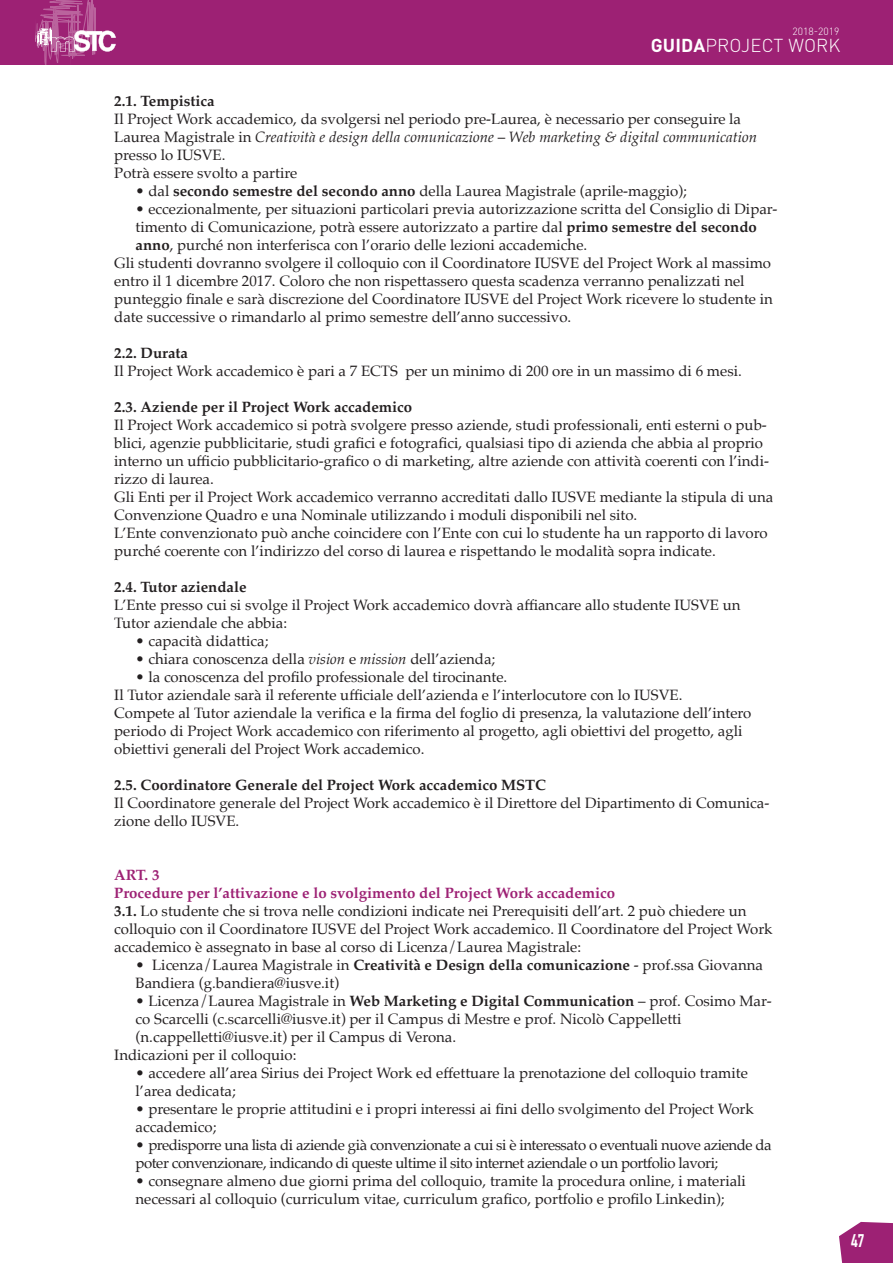
<style>
.page{position:relative;width:893px;height:1263px;background:#fff}
.page>*{position:absolute;margin:0;border:0;box-sizing:border-box;transform-origin:0 0}
.t1{font:300 18.45px "DIN Pro";letter-spacing:.01em;color:#fff}
.t2{font:700 17.85px "DIN Condensed";color:#fff}
.t3{font:15px/18px "Palatino";color:#231f20}
.t4{font:15px/18px "Palatino";letter-spacing:-.03em;color:#231f20}
.t5{font:700 15px "Palatino";color:#231f20}
.t6{font:700 15px "Palatino";color:#9d2174}
.t7{font:300 10.35px "DIN Pro";color:#fff}
.s1{font-weight:700}
.s2{font-style:italic}
</style>
<div class="page">
<svg style="left:839px;top:1222px;width:54px;height:41px;background:#a63681"></svg>
<div style="left:0;top:0;width:893px;height:65px;background:#9d2174"></div>
<svg style="left:35px;top:0;width:81px;height:65px"></svg>
<p class="t7" style="left:793px;top:24px;width:49px">2018-2019</p>
<p class="t1" style="left:651px;top:33px;width:191px"><span class="s1">GUIDA</span>PROJECT WORK</p>
<p class="t5" style="left:114px;top:88px;width:102px">2.1. Tempistica</p>
<p class="t3" style="left:114px;top:110px;width:644px">Il Project Work accademico, da svolgersi nel periodo pre-Laurea, è necessario per conseguire la<br>Laurea Magistrale in <span class="s2">Creatività e design della comunicazione</span> – <span class="s2">Web marketing &amp; digital communication </span>presso lo IUSVE.</p>
<p class="t3" style="left:114px;top:164px;width:185px">Potrà essere svolto a partire</p>
<p class="t3" style="left:136px;top:182px;width:553px">• dal <span class="s1">secondo semestre del secondo anno</span> della Laurea Magistrale (aprile-maggio);</p>
<p class="t3" style="left:136px;top:200px;width:643px">• eccezionalmente, per situazioni particolari previa autorizzazione scritta del Consiglio di Dipar&shy;timento di Comunicazione, potrà essere autorizzato a partire dal <span class="s1">primo semestre del secondo anno</span>, purché non interferisca con l’orario delle lezioni accademiche.</p>
<p class="t3" style="left:114px;top:254px;width:660px">Gli studenti dovranno svolgere il colloquio con il Coordinatore IUSVE del Project Work al massimo entro il 1 dicembre 2017. Coloro che non rispettassero questa scadenza verranno penalizzati nel punteggio finale e sarà discrezione del Coordinatore IUSVE del Project Work ricevere lo studente in date successive o rimandarlo al primo semestre dell’anno successivo.</p>
<p class="t5" style="left:114px;top:340px;width:75px">2.2. Durata</p>
<p class="t3" style="left:114px;top:362px;width:629px">Il Project Work accademico è pari a 7 ECTS per un minimo di 200 ore in un massimo di 6 mesi.</p>
<p class="t5" style="left:114px;top:394px;width:300px">2.3. Aziende per il Project Work accademico</p>
<p class="t3" style="left:114px;top:416px;width:656px">Il Project Work accademico si potrà svolgere presso aziende, studi professionali, enti esterni o pub&shy;blici, agenzie pubblicitarie, studi grafici e fotografici, qualsiasi tipo di azienda che abbia al proprio interno un ufficio pubblicitario-grafico o di marketing, altre aziende con attività coerenti con l’indi&shy;rizzo di laurea.</p>
<p class="t3" style="left:114px;top:488px;width:660px">Gli Enti per il Project Work accademico verranno accreditati dallo IUSVE mediante la stipula di una<br>Convenzione Quadro e una Nominale utilizzando i moduli disponibili nel sito.</p>
<p class="t3" style="left:114px;top:524px;width:655px">L’Ente convenzionato può anche coincidere con l’Ente con cui lo studente ha un rapporto di lavoro purché coerente con l’indirizzo del corso di laurea e rispettando le modalità sopra indicate.</p>
<p class="t5" style="left:114px;top:574px;width:134px">2.4. Tutor aziendale</p>
<p class="t3" style="left:114px;top:596px;width:628px">L’Ente presso cui si svolge il Project Work accademico dovrà affiancare allo studente IUSVE un<br>Tutor aziendale che abbia:</p>
<p class="t3" style="left:136px;top:632px;width:134px">• capacità didattica;</p>
<p class="t3" style="left:136px;top:650px;width:361px">• chiara conoscenza della <span class="s2">vision</span> e <span class="s2">mission</span> dell’azienda;</p>
<p class="t3" style="left:136px;top:668px;width:373px">• la conoscenza del profilo professionale del tirocinante.</p>
<p class="t3" style="left:114px;top:686px;width:570px">Il Tutor aziendale sarà il referente ufficiale dell’azienda e l’interlocutore con lo IUSVE.</p>
<p class="t3" style="left:114px;top:704px;width:639px">Compete al Tutor aziendale la verifica e la firma del foglio di presenza, la valutazione dell’intero periodo di Project Work accademico con riferimento al progetto, agli obiettivi del progetto, agli obiettivi generali del Project Work accademico.</p>
<p class="t5" style="left:114px;top:772px;width:433px">2.5. Coordinatore Generale del Project Work accademico MSTC</p>
<p class="t3" style="left:114px;top:794px;width:657px">Il Coordinatore generale del Project Work accademico è il Direttore del Dipartimento di Comunica&shy;zione dello IUSVE.</p>
<p class="t6" style="left:114px;top:862px;width:47px">ART. 3</p>
<p class="t6" style="left:114px;top:880px;width:502px">Procedure per l’attivazione e lo svolgimento del Project Work accademico</p>
<p class="t3" style="left:114px;top:902px;width:660px"><span class="s1">3.1.</span> Lo studente che si trova nelle condizioni indicate nei Prerequisiti dell’art. 2 può chiedere un colloquio con il Coordinatore IUSVE del Project Work accademico. Il Coordinatore del Project Work accademico è assegnato in base al corso di Licenza/Laurea Magistrale:</p>
<p class="t3" style="left:136px;top:956px;width:629px">• Licenza/Laurea Magistrale in <span class="s1">Creatività e Design della comunicazione</span> - prof.ssa Giovanna<br>Bandiera (g.bandiera@iusve.it)</p>
<p class="t3" style="left:136px;top:992px;width:638px">• Licenza/Laurea Magistrale in <span class="s1">Web Marketing e Digital Communication</span> – prof. Cosimo Mar&shy;co Scarcelli (c.scarcelli@iusve.it) per il Campus di Mestre e prof. Nicolò Cappelletti</p>
<p class="t3" style="left:136px;top:1028px;width:322px">(n.cappelletti@iusve.it) per il Campus di Verona.</p>
<p class="t3" style="left:114px;top:1046px;width:184px">Indicazioni per il colloquio:</p>
<p class="t3" style="left:136px;top:1064px;width:614px">• accedere all’area Sirius dei Project Work ed effettuare la prenotazione del colloquio tramite l’area dedicata;</p>
<p class="t3" style="left:136px;top:1100px;width:620px">• presentare le proprie attitudini e i propri interessi ai fini dello svolgimento del Project Work accademico;</p>
<p class="t4" style="left:136px;top:1136px;width:638px">• predisporre una lista di aziende già convenzionate a cui si è interessato o eventuali nuove aziende da poter convenzionare, indicando di queste ultime il sito internet aziendale o un portfolio lavori;</p>
<p class="t3" style="left:136px;top:1172px;width:612px">• consegnare almeno due giorni prima del colloquio, tramite la procedura online, i materiali necessari al colloquio (curriculum vitae, curriculum grafico, portfolio e profilo Linkedin);</p>
<p class="t2" style="left:851px;top:1230px;width:15px">47</p>
</div>
